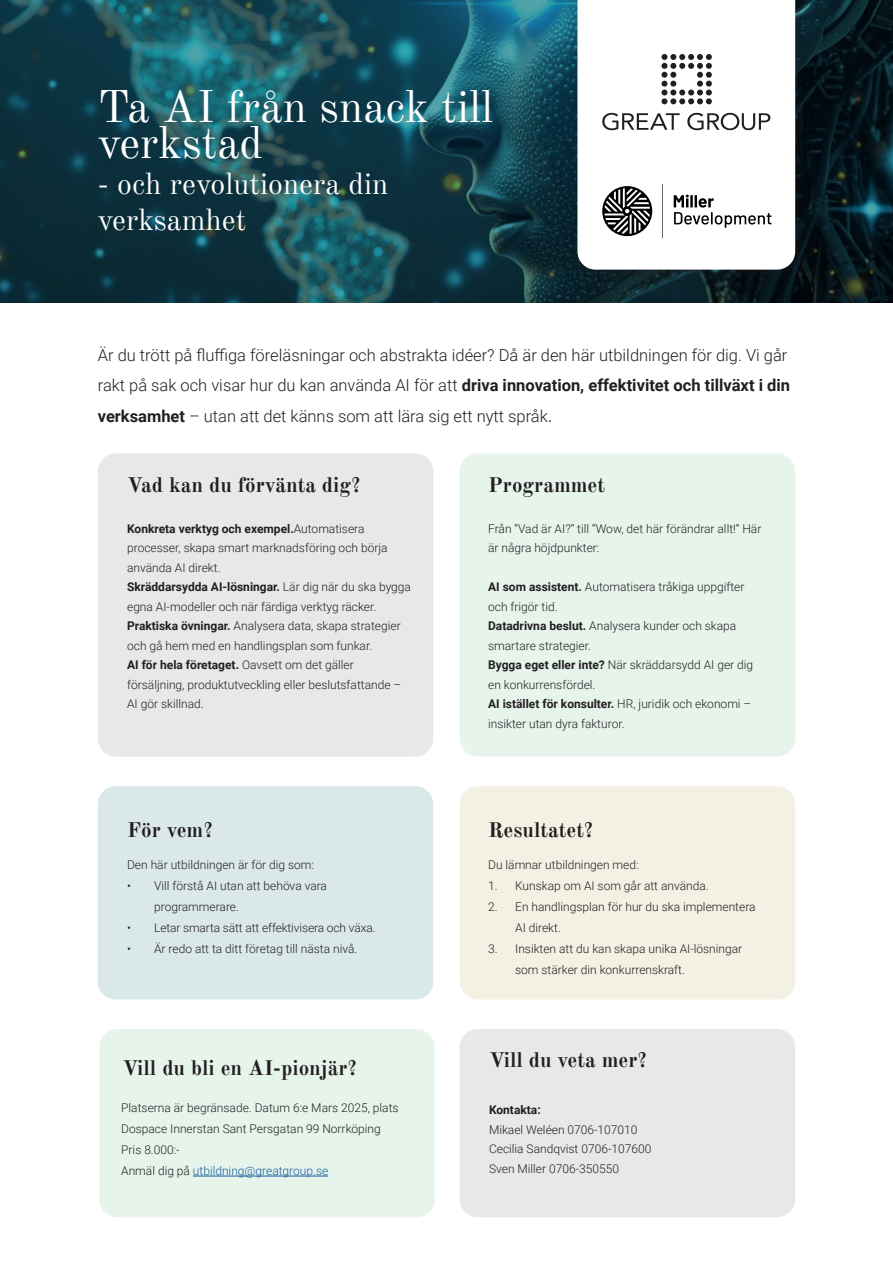
<style>
.page{position:relative;width:893px;height:1263px;background:#fff}
.page>*{position:absolute;margin:0;border:0;box-sizing:border-box;transform-origin:0 0}
.t1{font:45px/36px "Old Standard TT";color:#fff}
.t2{font:30px/36px "Old Standard TT";color:#fff}
.t3{font:700 21px "Old Standard TT";color:#231f20}
.t4{font:300 16.5px/30.3px "Roboto";color:#231f20}
.t5{font:300 12px/19.5px "Roboto";color:#231f20}
.t6{font:300 12px "Roboto";color:#175d9e}
.t7{font:700 12px "Roboto";color:#231f20}
.s1{font-weight:700}
.s2{font-size:21px}
.s3{color:#231f20}
</style>
<div class="page">
<img style="left:0;top:0;width:893px;height:303px">
<div style="left:572px;top:0;width:235px;height:281px;background:#231f20;opacity:.4"></div>
<svg style="left:577px;top:0;width:218px;height:270px"></svg>
<div style="left:98px;top:453px;width:335px;height:304px;background:#e6e8e9;border-radius:18px"></div>
<div style="left:460px;top:1029px;width:335px;height:188px;background:#e6e8e9;border-radius:18px"></div>
<div style="left:98px;top:786px;width:335px;height:213px;background:#dae8ea;border-radius:18px"></div>
<div style="left:460px;top:786px;width:335px;height:213px;background:#f3f1e4;border-radius:18px"></div>
<div style="left:99px;top:1029px;width:336px;height:188px;background:#e6f4ec;border-radius:18px"></div>
<div style="left:460px;top:453px;width:335px;height:304px;background:#e6f4ec;border-radius:18px"></div>
<hr style="left:193px;top:1176px;width:135px;height:1px;background:#175d9e">
<svg style="left:661px;top:54px;width:51px;height:50px"></svg>
<svg style="left:602px;top:113px;width:168px;height:17px"></svg>
<svg style="left:602px;top:186px;width:50px;height:50px"></svg>
<svg style="left:662px;top:184px;width:1px;height:54px"></svg>
<svg style="left:674px;top:195px;width:98px;height:33px"></svg>
<p class="t1" style="left:98px;top:86px;width:397px">Ta AI från snack till verkstad</p>
<p class="t2" style="left:98px;top:164px;width:292px">- och revolutionera din verksamhet</p>
<p class="t4" style="left:98px;top:339px;width:694px">Är du trött på fluffiga föreläsningar och abstrakta idéer? Då är den här utbildningen för dig. Vi går rakt på sak och visar hur du kan använda AI för att <span class="s1">driva innovation, effektivitet och tillväxt i din verksamhet</span> – utan att det känns som att lära sig ett nytt språk<span class="s2">.</span></p>
<p class="t3" style="left:127px;top:468px;width:235px">Vad kan du förvänta dig?</p>
<p class="t3" style="left:488px;top:468px;width:119px">Programmet</p>
<p class="t5" style="left:127px;top:518px;width:262px"><span class="s1">Konkreta verktyg och exempel.</span>Automatisera processer, skapa smart marknadsföring och börja använda AI direkt.</p>
<p class="t5" style="left:127px;top:577px;width:285px"><span class="s1">Skräddarsydda AI-lösningar.</span> Lär dig när du ska bygga egna AI-modeller och när färdiga verktyg räcker.</p>
<p class="t5" style="left:127px;top:616px;width:275px"><span class="s1">Praktiska övningar.</span> Analysera data, skapa strategier och gå hem med en handlingsplan som funkar.</p>
<p class="t5" style="left:127px;top:655px;width:276px"><span class="s1">AI för hela företaget.</span> Oavsett om det gäller försäljning, produktutveckling eller beslutsfattande –<br>AI gör skillnad.</p>
<p class="t3" style="left:127px;top:813px;width:88px">För vem?</p>
<p class="t5" style="left:127px;top:855px;width:188px">Den här utbildningen är för dig som:</p>
<p class="t5" style="left:154px;top:875px;width:174px;line-height:21px;text-indent:-27px">• Vill förstå AI utan att behöva vara programmerare.</p>
<p class="t5" style="left:127px;top:918px;width:250px">• Letar smarta sätt att effektivisera och växa.</p>
<p class="t5" style="left:127px;top:939px;width:232px">• Är redo att ta ditt företag till nästa nivå.</p>
<p class="t3" style="left:122px;top:1051px;width:236px">Vill du bli en AI-pionjär?</p>
<p class="t5" style="left:121px;top:1097px;width:279px;line-height:21px">Platserna är begränsade. Datum 6:e Mars 2025, plats<br>Dospace Innerstan Sant Persgatan 99 Norrköping</p>
<p class="t5" style="left:121px;top:1140px;width:60px">Pris 8.000:-</p>
<p class="t6" style="left:121px;top:1162px;width:209px"><span class="s3">Anmäl dig på</span> utbildning@greatgroup.se</p>
<p class="t5" style="left:488px;top:518px;width:275px">Från “Vad är AI?” till “Wow, det här förändrar allt!” Här är några höjdpunkter:</p>
<p class="t5" style="left:488px;top:577px;width:258px"><span class="s1">AI som assistent.</span> Automatisera tråkiga uppgifter och frigör tid.</p>
<p class="t5" style="left:488px;top:616px;width:250px"><span class="s1">Datadrivna beslut.</span> Analysera kunder och skapa smartare strategier.</p>
<p class="t5" style="left:488px;top:655px;width:266px"><span class="s1">Bygga eget eller inte?</span> När skräddarsydd AI ger dig en konkurrensfördel.</p>
<p class="t5" style="left:488px;top:694px;width:265px"><span class="s1">AI istället för konsulter.</span> HR, juridik och ekonomi – insikter utan dyra fakturor.</p>
<p class="t3" style="left:488px;top:813px;width:107px">Resultatet?</p>
<p class="t5" style="left:488px;top:855px;width:152px">Du lämnar utbildningen med:</p>
<p class="t5" style="left:488px;top:876px;width:222px">1. Kunskap om AI som går att använda.</p>
<p class="t5" style="left:515px;top:896px;width:242px;line-height:21px;text-indent:-27px">2. En handlingsplan för hur du ska implementera<br>AI direkt.</p>
<p class="t5" style="left:515px;top:938px;width:229px;line-height:21px;text-indent:-27px">3. Insikten att du kan skapa unika AI-lösningar som stärker din konkurrenskraft.</p>
<p class="t3" style="left:489px;top:1044px;width:160px">Vill du veta mer?</p>
<p class="t7" style="left:489px;top:1101px;width:53px">Kontakta:</p>
<p class="t5" style="left:489px;top:1119px;width:150px">Mikael Weléen 0706-107010</p>
<p class="t5" style="left:489px;top:1139px;width:164px">Cecilia Sandqvist 0706-107600</p>
<p class="t5" style="left:489px;top:1158px;width:132px">Sven Miller 0706-350550</p>
</div>
